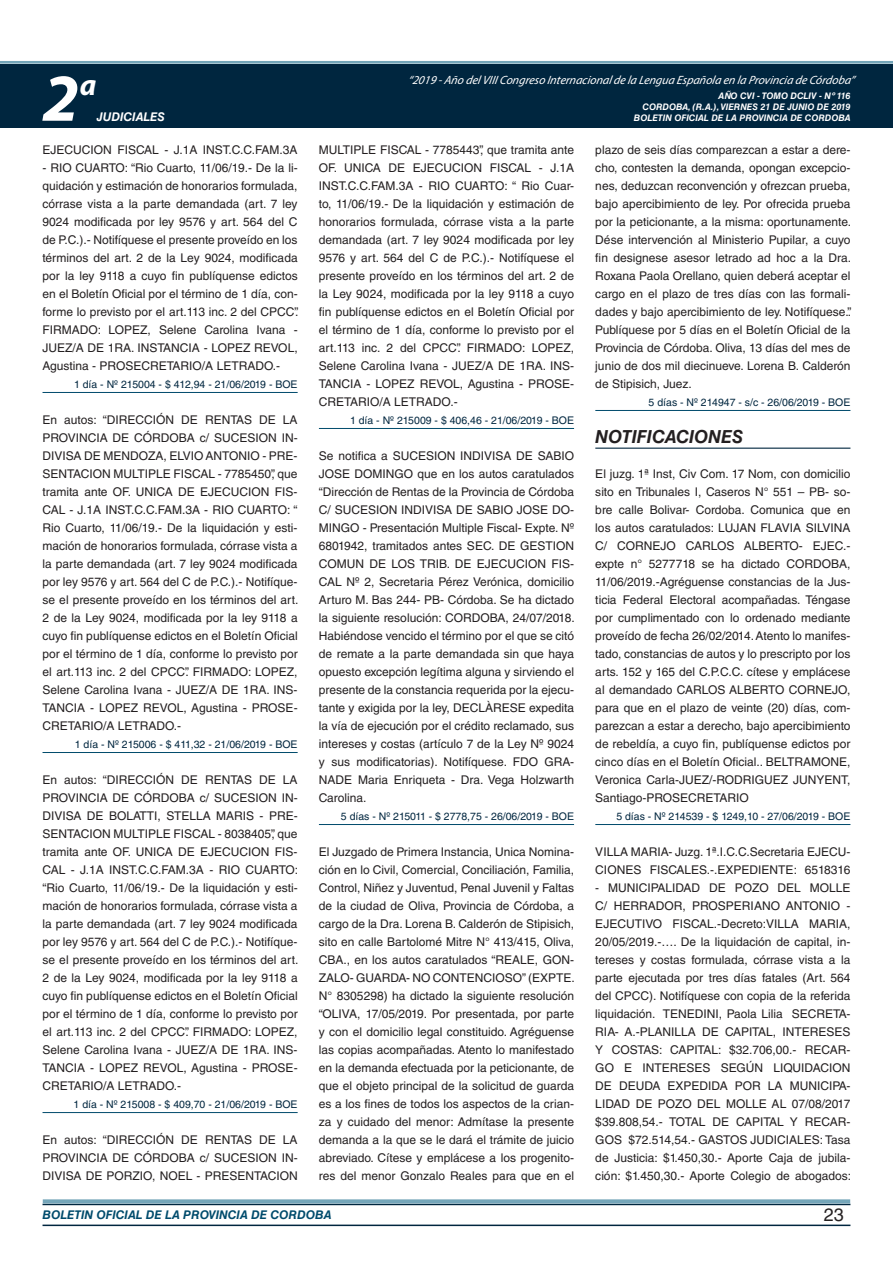
<style>
.page{position:relative;width:893px;height:1263px;background:#fff}
.page>*{position:absolute;margin:0;border:0;box-sizing:border-box;transform-origin:0 0}
.t1{font:italic 700 67.5px "Myriad Pro";color:#fff}
.t2{font:italic 700 30px "Myriad Pro";color:#fff}
.t3{font:italic 700 18px "Helvetica LT Std";color:#231f20}
.t4{font:18px "Helvetica LT Std";color:#231f20}
.t5{font:12px/18px "Helvetica LT Std";color:#231f20;text-align:justify}
.t6{font:italic 12px "Myriad Pro";color:#fff}
.t7{font:italic 700 12px "Helvetica LT Std";color:#004b6c}
.t8{font:italic 700 12px "Helvetica LT Std";color:#fff}
.t9{font:10.5px "Helvetica LT Std";color:#00263f}
.t10{font:italic 700 9px/10.8px "Helvetica LT Std";color:#fff;text-align:right}
</style>
<div class="page">
<div style="left:0;top:61px;width:893px;height:6px;background:#fff;opacity:.75"></div>
<div style="left:0;top:64px;width:893px;height:64px;background:#00263f"></div>
<hr style="left:43px;top:1224px;width:807px;height:2px;background:#00263f">
<div style="left:42px;top:1198px;width:809px;height:8px;background:#fff;opacity:.75"></div>
<hr style="left:43px;top:392px;width:255px;height:1px;background:#004b6c">
<hr style="left:43px;top:752px;width:255px;height:1px;background:#004b6c">
<hr style="left:43px;top:1112px;width:255px;height:1px;background:#004b6c">
<hr style="left:319px;top:428px;width:255px;height:1px;background:#004b6c">
<hr style="left:319px;top:824px;width:255px;height:1px;background:#004b6c">
<hr style="left:595px;top:410px;width:255px;height:1px;background:#004b6c">
<hr style="left:595px;top:448px;width:255px;height:1px;background:#00263f">
<hr style="left:595px;top:824px;width:255px;height:1px;background:#004b6c">
<h2 class="t2" style="left:80px;top:66px;width:18px">a</h2>
<p class="t6" style="left:408px;top:72px;width:448px">“2019 -Año delVIIICongreso Internacionalde la Lengua Esp añola en la Provincia de Córdoba”</p>
<h1 class="t1" style="left:43px;top:54px;width:38px">2</h1>
<p class="t10" style="left:643px;top:91px;width:209px">AÑO CVI - TOMO DCLIV - Nº 116<br>CORDOBA, (R.A.), VIERNES 21 DE JUNIO DE 2019</p>
<p class="t8" style="left:97px;top:110px;width:70px">JUDICIALES</p>
<p class="t10" style="left:634px;top:112px;width:218px">BOLETIN OFICIAL DE LA PROVINCIA DE CORDOBA</p>
<p class="t5" style="left:43px;top:141px;width:257px">EJECUCION FISCAL - J.1A INST.C.C.FAM.3A</p>
<p class="t5" style="left:43px;top:159px;width:258px">- RIO CUARTO: “Rio Cuarto, 11/06/19.- De la li&shy;quidación y estimación de honorarios formulada, córrase vista a la parte demandada (art. 7 ley 9024 modificada por ley 9576 y art. 564 del C de P.C.).- Notifíquese el presente proveído en los términos del art. 2 de la Ley 9024, modificada por la ley 9118 a cuyo fin publíquense edictos en el Boletín Oficial por el término de 1 día, con&shy;forme lo previsto por el art.113 inc. 2 del CPCC”.<br>FIRMADO: LOPEZ, Selene Carolina Ivana - JUEZ/A DE 1RA. INSTANCIA - LOPEZ REVOL, Agustina - PROSECRETARIO/A LETRADO.-</p>
<p class="t9" style="left:74px;top:378px;width:225px">1 día - Nº 215004 - $ 412,94 - 21/06/2019 - BOE</p>
<p class="t5" style="left:43px;top:411px;width:257px">En autos: “DIRECCIÓN DE RENTAS DE LA PROVINCIA DE CÓRDOBA c/ SUCESION IN-DIVISA DE MENDOZA, ELVIO ANTONIO - PRE-SENTACION MULTIPLE FISCAL - 7785450”, que tramita ante OF. UNICA DE EJECUCION FIS-CAL - J.1A INST.C.C.FAM.3A - RIO CUARTO: “ Rio Cuarto, 11/06/19.- De la liquidación y esti&shy;mación de honorarios formulada, córrase vista a la parte demandada (art. 7 ley 9024 modificada por ley 9576 y art. 564 del C de P.C.).- Notifíque&shy;se el presente proveído en los términos del art.<br>2 de la Ley 9024, modificada por la ley 9118 a cuyo fin publíquense edictos en el Boletín Oficial por el término de 1 día, conforme lo previsto por el art.113 inc. 2 del CPCC”. FIRMADO: LOPEZ, Selene Carolina Ivana - JUEZ/A DE 1RA. INS-TANCIA - LOPEZ REVOL, Agustina - PROSE-CRETARIO/A LETRADO.-</p>
<p class="t9" style="left:75px;top:738px;width:224px">1 día - Nº 215006 - $ 411,32 - 21/06/2019 - BOE</p>
<p class="t5" style="left:43px;top:771px;width:257px">En autos: “DIRECCIÓN DE RENTAS DE LA PROVINCIA DE CÓRDOBA c/ SUCESION IN-DIVISA DE BOLATTI, STELLA MARIS - PRE-SENTACION MULTIPLE FISCAL - 8038405”, que tramita ante OF. UNICA DE EJECUCION FIS-CAL - J.1A INST.C.C.FAM.3A - RIO CUARTO: “Rio Cuarto, 11/06/19.- De la liquidación y esti&shy;mación de honorarios formulada, córrase vista a la parte demandada (art. 7 ley 9024 modificada por ley 9576 y art. 564 del C de P.C.).- Notifíque&shy;se el presente proveído en los términos del art.<br>2 de la Ley 9024, modificada por la ley 9118 a cuyo fin publíquense edictos en el Boletín Oficial por el término de 1 día, conforme lo previsto por el art.113 inc. 2 del CPCC”. FIRMADO: LOPEZ, Selene Carolina Ivana - JUEZ/A DE 1RA. INS-TANCIA - LOPEZ REVOL, Agustina - PROSE-CRETARIO/A LETRADO.-</p>
<p class="t9" style="left:74px;top:1098px;width:226px">1 día - Nº 215008 - $ 409,70 - 21/06/2019 - BOE</p>
<p class="t5" style="left:43px;top:1131px;width:257px">En autos: “DIRECCIÓN DE RENTAS DE LA PROVINCIA DE CÓRDOBA c/ SUCESION IN-DIVISA DE PORZIO, NOEL - PRESENTACION</p>
<p class="t5" style="left:319px;top:141px;width:257px">MULTIPLE FISCAL - 7785443”, que tramita ante OF. UNICA DE EJECUCION FISCAL - J.1A INST.C.C.FAM.3A - RIO CUARTO: “ Rio Cuar&shy;to, 11/06/19.- De la liquidación y estimación de honorarios formulada, córrase vista a la parte demandada (art. 7 ley 9024 modificada por ley 9576 y art. 564 del C de P.C.).- Notifíquese el presente proveído en los términos del art. 2 de la Ley 9024, modificada por la ley 9118 a cuyo fin publíquense edictos en el Boletín Oficial por el término de 1 día, conforme lo previsto por el art.113 inc. 2 del CPCC”. FIRMADO: LOPEZ, Selene Carolina Ivana - JUEZ/A DE 1RA. INS-TANCIA - LOPEZ REVOL, Agustina - PROSE-CRETARIO/A LETRADO.-</p>
<p class="t9" style="left:350px;top:414px;width:226px">1 día - Nº 215009 - $ 406,46 - 21/06/2019 - BOE</p>
<p class="t5" style="left:319px;top:447px;width:257px">Se notifica a SUCESION INDIVISA DE SABIO JOSE DOMINGO que en los autos caratulados “Dirección de Rentas de la Provincia de Córdoba C/ SUCESION INDIVISA DE SABIO JOSE DO-MINGO - Presentación Multiple Fiscal- Expte. Nº 6801942, tramitados antes SEC. DE GESTION COMUN DE LOS TRIB. DE EJECUCION FIS-CAL Nº 2, Secretaria Pérez Verónica, domicilio Arturo M. Bas 244- PB- Córdoba. Se ha dictado la siguiente resolución: CORDOBA, 24/07/2018.<br>Habiéndose vencido el término por el que se citó de remate a la parte demandada sin que haya opuesto excepción legítima alguna y sirviendo el presente de la constancia requerida por la ejecu&shy;tante y exigida por la ley, DECLÀRESE expedita la vía de ejecución por el crédito reclamado, sus intereses y costas (artículo 7 de la Ley Nº 9024 y sus modificatorias). Notifíquese. FDO GRA-NADE Maria Enriqueta - Dra. Vega Holzwarth Carolina.</p>
<p class="t9" style="left:341px;top:810px;width:235px">5 días - Nº 215011 - $ 2778,75 - 26/06/2019 - BOE</p>
<p class="t5" style="left:319px;top:843px;width:257px">El Juzgado de Primera Instancia, Unica Nomina&shy;ción en lo Civil, Comercial, Conciliación, Familia, Control, Niñez y Juventud, Penal Juvenil y Faltas de la ciudad de Oliva, Provincia de Córdoba, a cargo de la Dra. Lorena B. Calderón de Stipisich, sito en calle Bartolomé Mitre N° 413/415, Oliva, CBA., en los autos caratulados “REALE, GON-ZALO- GUARDA- NO CONTENCIOSO” (EXPTE.<br>N° 8305298) ha dictado la siguiente resolución “OLIVA, 17/05/2019. Por presentada, por parte y con el domicilio legal constituido. Agréguense las copias acompañadas. Atento lo manifestado en la demanda efectuada por la peticionante, de que el objeto principal de la solicitud de guarda es a los fines de todos los aspectos de la crian&shy;za y cuidado del menor: Admítase la presente demanda a la que se le dará el trámite de juicio abreviado. Cítese y emplácese a los progenito&shy;res del menor Gonzalo Reales para que en el</p>
<p class="t5" style="left:595px;top:141px;width:258px">plazo de seis días comparezcan a estar a dere&shy;cho, contesten la demanda, opongan excepcio&shy;nes, deduzcan reconvención y ofrezcan prueba, bajo apercibimiento de ley. Por ofrecida prueba por la peticionante, a la misma: oportunamente.<br>Dése intervención al Ministerio Pupilar, a cuyo fin designese asesor letrado ad hoc a la Dra.<br>Roxana Paola Orellano, quien deberá aceptar el cargo en el plazo de tres días con las formali&shy;dades y bajo apercibimiento de ley. Notifíquese.”.<br>Publíquese por 5 días en el Boletín Oficial de la Provincia de Córdoba. Oliva, 13 días del mes de junio de dos mil diecinueve. Lorena B. Calderón de Stipisich, Juez.</p>
<p class="t9" style="left:649px;top:396px;width:203px">5 días - Nº 214947 - s/c - 26/06/2019 - BOE</p>
<h3 class="t3" style="left:595px;top:426px;width:149px">NOTIFICACIONES</h3>
<p class="t5" style="left:595px;top:465px;width:257px">El juzg. 1ª Inst, Civ Com. 17 Nom, con domicilio sito en Tribunales I, Caseros N° 551 – PB- so&shy;bre calle Bolivar- Cordoba. Comunica que en los autos caratulados: LUJAN FLAVIA SILVINA C/ CORNEJO CARLOS ALBERTO- EJEC.- expte n° 5277718 se ha dictado CORDOBA, 11/06/2019.-Agréguense constancias de la Jus&shy;ticia Federal Electoral acompañadas. Téngase por cumplimentado con lo ordenado mediante proveído de fecha 26/02/2014. Atento lo manifes&shy;tado, constancias de autos y lo prescripto por los arts. 152 y 165 del C.P.C.C. cítese y emplácese al demandado CARLOS ALBERTO CORNEJO, para que en el plazo de veinte (20) días, com&shy;parezcan a estar a derecho, bajo apercibimiento de rebeldía, a cuyo fin, publíquense edictos por cinco días en el Boletín Oficial.. BELTRAMONE, Veronica Carla-JUEZ/-RODRIGUEZ JUNYENT, Santiago-PROSECRETARIO</p>
<p class="t9" style="left:616px;top:810px;width:236px">5 días - Nº 214539 - $ 1249,10 - 27/06/2019 - BOE</p>
<p class="t5" style="left:595px;top:843px;width:257px">VILLA MARIA- Juzg. 1ª.I.C.C.Secretaria EJECU-<br>CIONES FISCALES.-.EXPEDIENTE: 6518316</p>
<p class="t5" style="left:595px;top:879px;width:257px">- MUNICIPALIDAD DE POZO DEL MOLLE C/ HERRADOR, PROSPERIANO ANTONIO - EJECUTIVO FISCAL.-Decreto:VILLA MARIA, 20/05/2019.-…. De la liquidación de capital, in&shy;tereses y costas formulada, córrase vista a la parte ejecutada por tres días fatales (Art. 564 del CPCC). Notifíquese con copia de la referida liquidación. TENEDINI, Paola Lilia SECRETA-RIA- A.-PLANILLA DE CAPITAL, INTERESES Y COSTAS: CAPITAL: $32.706,00.- RECAR-GO E INTERESES SEGÚN LIQUIDACION DE DEUDA EXPEDIDA POR LA MUNICIPA-LIDAD DE POZO DEL MOLLE AL 07/08/2017 $39.808,54.- TOTAL DE CAPITAL Y RECAR-GOS $72.514,54.- GASTOS JUDICIALES: Tasa de Justicia: $1.450,30.- Aporte Caja de jubila&shy;ción: $1.450,30.- Aporte Colegio de abogados:</p>
<p class="t7" style="left:43px;top:1208px;width:290px">BOLETIN OFICIAL DE LA PROVINCIA DE CORDOBA</p>
<h3 class="t4" style="left:824px;top:1204px;width:22px">23</h3>
</div>
